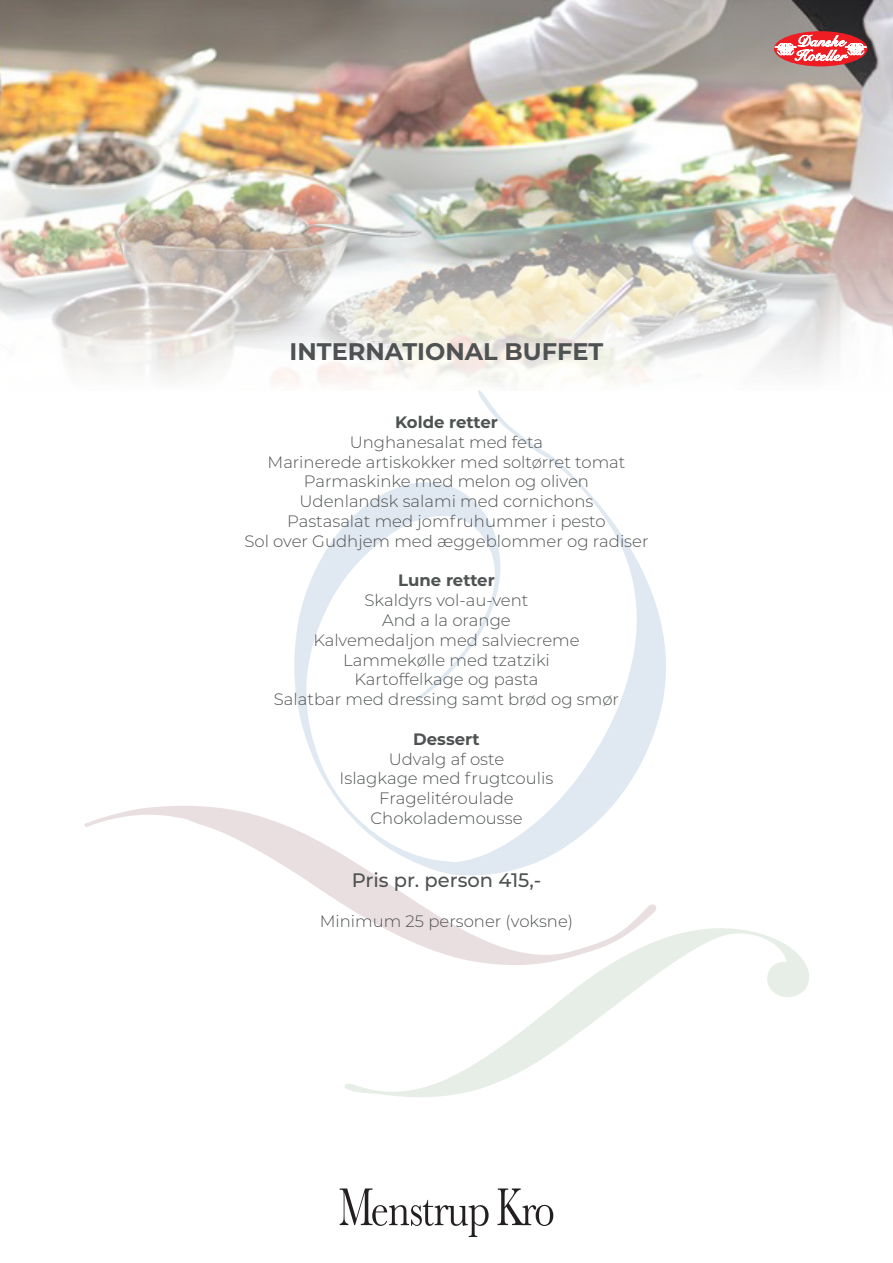
<style>
.page{position:relative;width:893px;height:1263px;background:#fff}
.page>*{position:absolute;margin:0;border:0;box-sizing:border-box;transform-origin:0 0}
.t1{font:700 24px "Montserrat";color:#4f5252}
.t2{font:500 19.5px "Montserrat";color:#4f5252}
.t3{font:300 16.5px "Montserrat";color:#4f5252}
.t4{font:700 16.5px "Montserrat";color:#4f5252}
</style>
<div class="page">
<svg style="left:294px;top:390px;width:372px;height:415px"></svg>
<svg style="left:344px;top:928px;width:465px;height:169px"></svg>
<svg style="left:84px;top:805px;width:573px;height:162px"></svg>
<img style="left:0;top:0;width:893px;height:383px">
<div style="left:774px;top:31px;width:93px;height:35px;background:#ee1d23;border-radius:50%"></div>
<svg style="left:775px;top:35px;width:91px;height:26px"></svg>
<svg style="left:340px;top:1188px;width:149px;height:49px"></svg>
<svg style="left:497px;top:1188px;width:56px;height:38px"></svg>
<p class="t1" style="left:290px;top:334px;width:315px">INTERNATIONAL BUFFET</p>
<p class="t4" style="left:395px;top:410px;width:104px">Kolde retter</p>
<p class="t3" style="left:350px;top:431px;width:195px">Unghanesalat med feta</p>
<p class="t3" style="left:268px;top:450px;width:359px">Marinerede artiskokker med soltørret tomat</p>
<p class="t3" style="left:304px;top:470px;width:287px">Parmaskinke med melon og oliven</p>
<p class="t3" style="left:300px;top:490px;width:295px">Udenlandsk salami med cornichons</p>
<p class="t3" style="left:287px;top:510px;width:320px">Pastasalat med jomfruhummer i pesto</p>
<p class="t3" style="left:244px;top:530px;width:406px">Sol over Gudhjem med æggeblommer og radiser</p>
<p class="t4" style="left:398px;top:569px;width:98px">Lune retter</p>
<p class="t3" style="left:364px;top:589px;width:165px">Skaldyrs vol-au-vent</p>
<p class="t3" style="left:382px;top:609px;width:130px">And a la orange</p>
<p class="t3" style="left:313px;top:629px;width:268px">Kalvemedaljon med salviecreme</p>
<p class="t3" style="left:343px;top:648px;width:208px">Lammekølle med tzatziki</p>
<p class="t3" style="left:354px;top:668px;width:186px">Kartoffelkage og pasta</p>
<p class="t3" style="left:274px;top:688px;width:347px">Salatbar med dressing samt brød og smør</p>
<p class="t4" style="left:413px;top:727px;width:68px">Dessert</p>
<p class="t3" style="left:389px;top:747px;width:117px">Udvalg af oste</p>
<p class="t3" style="left:340px;top:767px;width:215px">Islagkage med frugtcoulis</p>
<p class="t3" style="left:379px;top:787px;width:136px">Fragelitéroulade</p>
<p class="t3" style="left:370px;top:807px;width:154px">Chokolademousse</p>
<p class="t2" style="left:352px;top:866px;width:191px">Pris pr. person 415,-</p>
<p class="t3" style="left:320px;top:909px;width:255px">Minimum 25 personer (voksne)</p>
</div>
